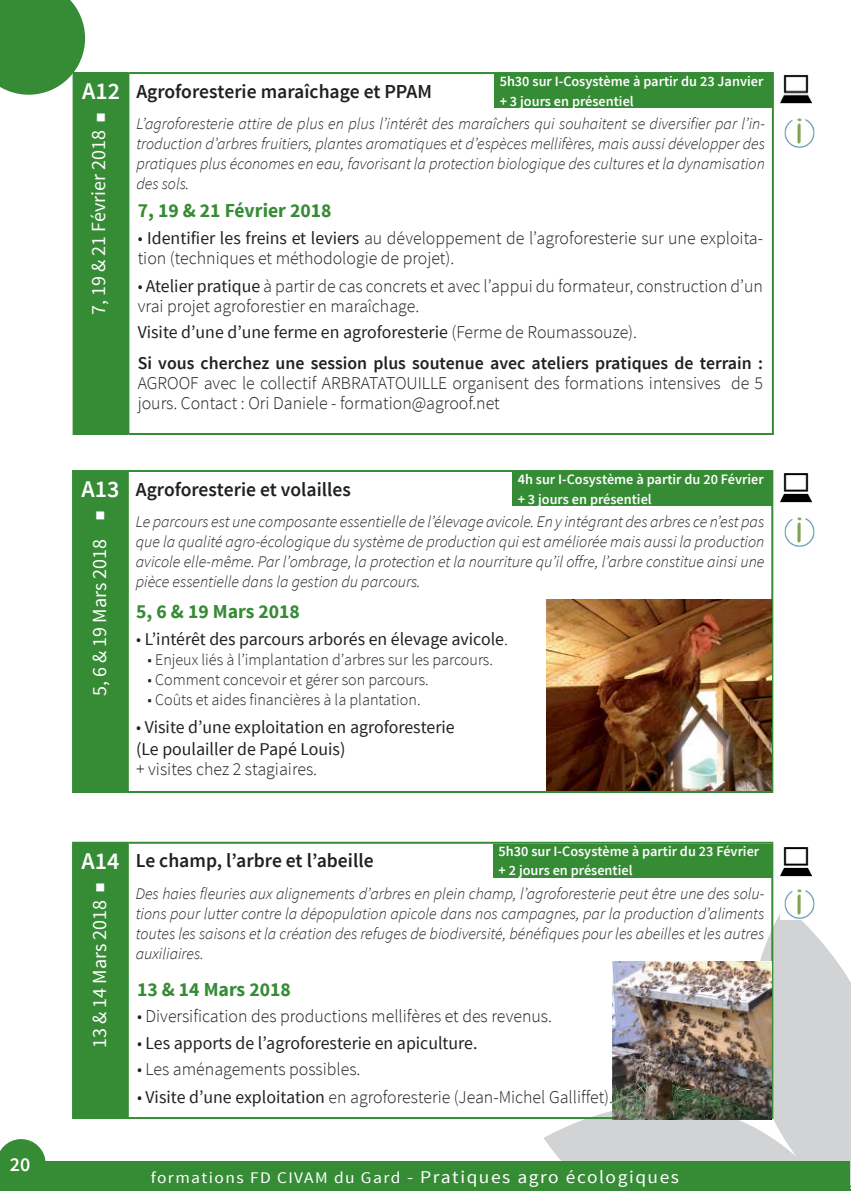
<style>
.page{position:relative;width:851px;height:1191px;background:#fff}
.page>*{position:absolute;margin:0;border:0;box-sizing:border-box;transform-origin:0 0}
.t1{font:600 36px "Source Sans Pro";color:#fff}
.t2{font:600 24px "Source Sans Pro";color:#fff}
.t3{font:20px "Source Sans Pro";color:#fff}
.t4{font:600 20px "Source Sans Pro";color:#fff}
.t5{font:600 19.8px "Source Sans Pro";color:#231f20}
.t6{font:700 19.8px "Source Sans Pro";color:#368b35}
.t7{font:300 18px/20px "Source Sans Pro";color:#231f20}
.t8{font:18px/22px "Source Sans Pro";color:#231f20}
.t9{font:600 18px/31.4px "Source Sans Pro";color:#231f20}
.t10{font:18px "Source Sans Pro";letter-spacing:.08em;color:#fff;scale:1.08 1}
.t11{font:italic 300 16.2px/20px "Source Sans Pro";color:#231f20;text-align:justify}
.t12{font:300 16.2px "Source Sans Pro";color:#231f20}
.t13{font:600 14.4px/19.2px "Source Sans Pro";color:#fff}
.s1{font-weight:400}
.s2{font-weight:300}
.s3{font-size:16.2px}
</style>
<div class="page">
<svg style="left:543px;top:1111px;width:136px;height:50px;fill:#d1d3d4"></svg>
<svg style="left:679px;top:905px;width:170px;height:256px;fill:#d1d3d4"></svg>
<div style="left:0;top:1161px;width:850px;height:30px;background:#368b35"></div>
<svg style="left:0;top:1139px;width:46px;height:22px"></svg>
<svg style="left:0;top:0;width:85px;height:95px"></svg>
<svg style="left:849px;top:980px;width:2px;height:211px"></svg>
<div style="left:74px;top:73px;width:54px;height:361px;background:#368b35"></div>
<hr style="left:73px;top:72px;width:55px;height:2px;background:#368b35">
<hr style="left:73px;top:74px;width:2px;height:359px;background:#368b35">
<hr style="left:128px;top:72px;width:645px;height:2px;background:#368b35">
<hr style="left:127px;top:74px;width:2px;height:359px;background:#368b35">
<hr style="left:771px;top:74px;width:2px;height:359px;background:#368b35">
<hr style="left:73px;top:433px;width:55px;height:2px;background:#368b35">
<hr style="left:128px;top:433px;width:645px;height:2px;background:#368b35">
<div style="left:494px;top:74px;width:278px;height:34px;background:#368b35"></div>
<div style="left:73px;top:471px;width:55px;height:321px;background:#368b35"></div>
<hr style="left:72px;top:470px;width:56px;height:2px;background:#368b35">
<hr style="left:72px;top:472px;width:2px;height:319px;background:#368b35">
<hr style="left:128px;top:470px;width:645px;height:2px;background:#368b35">
<hr style="left:127px;top:472px;width:2px;height:319px;background:#368b35">
<hr style="left:771px;top:472px;width:2px;height:319px;background:#368b35">
<hr style="left:72px;top:791px;width:56px;height:2px;background:#368b35">
<hr style="left:128px;top:791px;width:645px;height:2px;background:#368b35">
<div style="left:512px;top:472px;width:259px;height:34px;background:#368b35"></div>
<div style="left:73px;top:842px;width:55px;height:276px;background:#368b35"></div>
<hr style="left:72px;top:841px;width:56px;height:2px;background:#368b35">
<hr style="left:72px;top:843px;width:2px;height:274px;background:#368b35">
<hr style="left:128px;top:841px;width:645px;height:2px;background:#368b35">
<hr style="left:127px;top:843px;width:2px;height:274px;background:#368b35">
<hr style="left:771px;top:843px;width:2px;height:274px;background:#368b35">
<hr style="left:72px;top:1117px;width:56px;height:2px;background:#368b35">
<hr style="left:128px;top:1117px;width:645px;height:2px;background:#368b35">
<div style="left:493px;top:844px;width:278px;height:34px;background:#368b35"></div>
<img style="left:784px;top:118px;width:31px;height:30px">
<img style="left:784px;top:517px;width:31px;height:30px">
<img style="left:780px;top:889px;width:36px;height:30px">
<img style="left:612px;top:962px;width:159px;height:157px">
<img style="left:546px;top:600px;width:225px;height:190px">
<img style="left:780px;top:74px;width:31px;height:30px">
<img style="left:780px;top:473px;width:31px;height:30px">
<img style="left:780px;top:847px;width:31px;height:30px">
<p class="t4" style="left:10px;top:1156px;width:22px">20</p>
<h2 class="t2" style="left:82px;top:82px;width:39px">A12</h2>
<h1 class="t1" style="left:95px;top:92px;width:13px">■</h1>
<p class="t3" style="left:86px;top:315px;width:186px;rotate:-90deg">7, 19 &amp; 21 Février 2018</p>
<p class="t13" style="left:499px;top:73px;width:265px">5h30 sur I-Cosystème à partir du 23 Janvier + 3 jours en présentiel</p>
<p class="t5" style="left:136px;top:83px;width:297px">Agroforesterie maraîchage et PPAM</p>
<p class="t11" style="left:136px;top:113px;width:630px">L’agroforesterie attire de plus en plus l’intérêt des maraîchers qui souhaitent se diversifier par l’in&shy;troduction d’arbres fruitiers, plantes aromatiques et d’espèces mellifères, mais aussi développer des pratiques plus économes en eau, favorisant la protection biologique des cultures et la dynamisation des sols.</p>
<p class="t6" style="left:138px;top:202px;width:195px">7, 19 &amp; 21 Février 2018</p>
<p class="t7" style="left:138px;top:228px;width:626px">• <span class="s1">Identifier les freins et leviers</span> au développement de l’agroforesterie sur une exploita&shy;tion (techniques et méthodologie de projet).</p>
<p class="t7" style="left:138px;top:276px;width:626px">• <span class="s1">Atelier pratique</span> à partir de cas concrets et avec l’appui du formateur, construction d’un vrai projet agroforestier en maraîchage.</p>
<p class="t9" style="left:138px;top:317px;width:626px"><span class="s1">Visite d’une d’une ferme en agroforesterie</span> <span class="s2">(Ferme de Roumassouze).<br></span>Si vous cherchez une session plus soutenue avec ateliers pratiques de terrain :</p>
<p class="t7" style="left:138px;top:373px;width:626px">AGROOF avec le collectif ARBRATATOUILLE organisent des formations intensives de 5 jours. Contact : Ori Daniele - formation@agroof.net</p>
<h2 class="t2" style="left:81px;top:480px;width:39px">A13</h2>
<h1 class="t1" style="left:95px;top:490px;width:13px">■</h1>
<p class="t3" style="left:87px;top:695px;width:158px;rotate:-90deg">5, 6 &amp; 19 Mars 2018</p>
<p class="t13" style="left:517px;top:471px;width:247px">4h sur I-Cosystème à partir du 20 Février + 3 jours en présentiel</p>
<p class="t5" style="left:136px;top:481px;width:216px">Agroforesterie et volailles</p>
<p class="t11" style="left:136px;top:511px;width:630px">Le parcours est une composante essentielle de l’élevage avicole. En y intégrant des arbres ce n’est pas que la qualité agro-écologique du système de production qui est améliorée mais aussi la production avicole elle-même. Par l’ombrage, la protection et la nourriture qu’il offre, l’arbre constitue ainsi une pièce essentielle dans la gestion du parcours.</p>
<p class="t6" style="left:136px;top:603px;width:165px">5, 6 &amp; 19 Mars 2018</p>
<p class="t8" style="left:136px;top:630px;width:373px"><span class="s2">•</span> L’intérêt des parcours arborés en élevage avicole<span class="s2">.</span></p>
<p class="t12" style="left:147px;top:650px;width:347px">■ Enjeux liés à l’implantation d’arbres sur les parcours.</p>
<p class="t12" style="left:147px;top:670px;width:283px">■ Comment concevoir et gérer son parcours.</p>
<p class="t12" style="left:147px;top:690px;width:274px">■ Coûts et aides financières à la plantation.</p>
<p class="t8" style="left:136px;top:717px;width:320px"><span class="s2">•</span> Visite d’une exploitation en agroforesterie (Le poulailler de Papé Louis)</p>
<p class="t7" style="left:136px;top:759px;width:182px">+ visites chez 2 stagiaires.</p>
<h2 class="t2" style="left:81px;top:851px;width:39px">A14</h2>
<h1 class="t1" style="left:95px;top:862px;width:13px">■</h1>
<p class="t3" style="left:92px;top:1047px;width:149px;rotate:-90deg">13 &amp; 14 Mars 2018</p>
<p class="t13" style="left:498px;top:843px;width:262px">5h30 sur I-Cosystème à partir du 23 Février + 2 jours en présentiel</p>
<p class="t5" style="left:136px;top:853px;width:239px">Le champ, l’arbre et l’abeille</p>
<p class="t11" style="left:136px;top:883px;width:630px">Des haies fleuries aux alignements d’arbres en plein champ, l’agroforesterie peut être une des solu&shy;tions pour lutter contre la dépopulation apicole dans nos campagnes, par la production d’aliments toutes les saisons et la création des refuges de biodiversité, bénéfiques pour les abeilles et les autres auxiliaires.</p>
<p class="t6" style="left:137px;top:981px;width:155px">13 &amp; 14 Mars 2018</p>
<p class="t7" style="left:137px;top:1006px;width:416px">• Diversification des productions mellifères et des revenus.</p>
<p class="t8" style="left:137px;top:1034px;width:342px"><span class="s2">•</span> Les apports de l’agroforesterie en apiculture.</p>
<p class="t7" style="left:137px;top:1059px;width:225px">• Les aménagements possibles.</p>
<p class="t7" style="left:137px;top:1087px;width:477px">• <span class="s1">Visite d’une exploitation</span> en agroforesterie (Jean-Michel Galliffet).</p>
<p class="t10" style="left:151px;top:1169px;width:490px"><span class="s3">formations FD CIVAM du Gard</span> - Pratiques agro écologiques</p>
</div>
